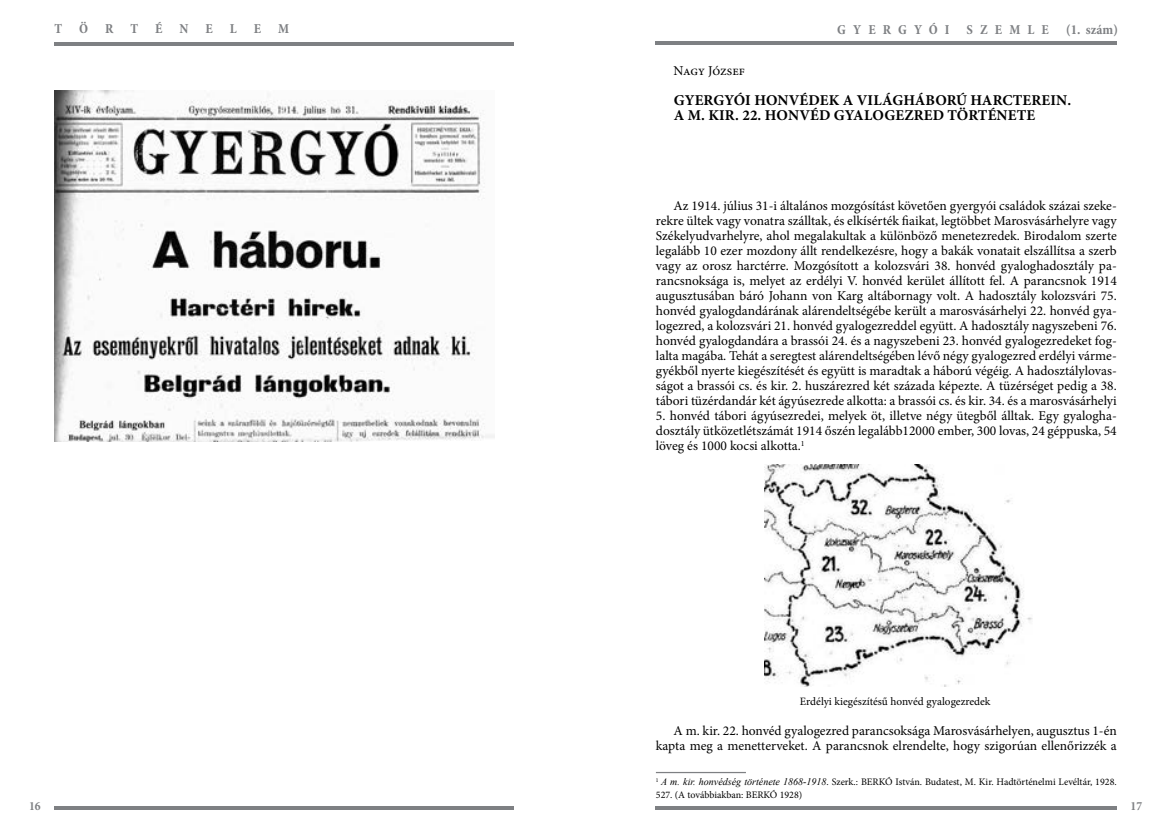
<style>
.page{position:relative;width:1170px;height:833px;background:#fff}
.page>*{position:absolute;margin:0;border:0;box-sizing:border-box;transform-origin:0 0}
.t1{font:700 15px "Minion Pro";letter-spacing:.01em;color:#000}
.t2{font:700 condensed 13.75px "Minion Pro";letter-spacing:.52em;color:#7e8083}
.t3{font:13.5px/15px "Minion Pro";color:#000;text-align:justify}
.t4{font:700 condensed 12.5px "Minion Pro";color:#7e8083}
.t5{font:11.25px "Minion Pro";color:#000}
.t6{font:10px/12.5px "Minion Pro";color:#000}
.s1{font-family:"Times New Roman";font-style:italic}
</style>
<div class="page">
<hr style="left:54px;top:806px;width:460px;height:4px;background:#7e8083">
<hr style="left:655px;top:806px;width:461px;height:3px;background:#7e8083">
<hr style="left:54px;top:42px;width:460px;height:3px;background:#7e8083">
<hr style="left:655px;top:42px;width:461px;height:3px;background:#7e8083">
<img style="left:55px;top:91px;width:440px;height:350px">
<hr style="left:656px;top:772px;width:90px;height:1px;background:#7e8083">
<img style="left:764px;top:464px;width:268px;height:222px">
<p class="t2" style="left:54px;top:19px;width:236px">T Ö R T É N E L E M</p>
<p class="t2" style="left:837px;top:20px;width:213px">GYERGYÓI SZEMLE</p>
<p class="t2" style="left:1066px;top:20px;width:53px">(1. szám)</p>
<p class="t3" style="left:673px;top:63px;width:73px">Nagy József</p>
<p class="t1" style="left:673px;top:90px;width:22px">GYERGY</p>
<p class="t1" style="left:733px;top:90px;width:290px">ÓI HONVÉDEK A VILÁGHÁBORÚ HARCTERE</p>
<p class="t1" style="left:1050px;top:90px;width:22px">IN.</p>
<p class="t1" style="left:673px;top:105px;width:171px">A M. KIR. 22. HONVÉD GYALOGEZRE</p>
<p class="t1" style="left:932px;top:105px;width:46px">D TÖRTÉ</p>
<p class="t1" style="left:996px;top:105px;width:22px">NETE</p>
<p class="t3" style="left:656px;top:198px;width:462px;text-indent:18px">Az 1914. július 31-i általános mozgósítást követően gyergyói családok százai szeke&shy;rekre ültek vagy vonatra szálltak, és elkísérték fiaikat, legtöbbet Marosvásárhelyre vagy Székelyudvarhelyre, ahol megalakultak a különböző menetezredek. Birodalom szerte legalább 10 ezer mozdony állt rendelkezésre, hogy a bakák vonatait elszállítsa a szerb vagy az orosz harctérre. Mozgósított a kolozsvári 38. honvéd gyaloghadosztály pa&shy;rancsnoksága is, melyet az erdélyi V. honvéd kerület állított fel. A parancsnok 1914 augusztusában báró Johann von Karg altábornagy volt. A hadosztály kolozsvári 75. honvéd gyalogdandárának alárendeltségébe került a marosvásárhelyi 22. honvéd gya&shy;logezred, a kolozsvári 21. honvéd gyalogezreddel együtt. A hadosztály nagyszebeni 76. honvéd gyalogdandára a brassói 24. és a nagyszebeni 23. honvéd gyalogezredeket fog&shy;lalta magába. Tehát a seregtest alárendeltségében lévő négy gyalogezred erdélyi várme&shy;gyékből nyerte kiegészítését és együtt is maradtak a háború végéig. A hadosztálylovas&shy;ságot a brassói cs. és kir. 2. huszárezred két százada képezte. A tüzérséget pedig a 38. tábori tüzérdandár két ágyúsezrede alkotta: a brassói cs. és kir. 34. és a marosvásárhelyi</p>
<p class="t3" style="left:656px;top:408px;width:462px">5. honvéd tábori ágyúsezredei, melyek öt, illetve négy ütegből álltak. Egy gyalogha&shy;dosztály ütközetlétszámát 1914 őszén legalább12000 ember, 300 lovas, 24 géppuska, 54 löveg és 1000 kocsi alkotta.<sup>1</sup></p>
<p class="t5" style="left:799px;top:694px;width:192px">Erdélyi kiegészítésű honvéd gyalogezredek</p>
<p class="t3" style="left:656px;top:723px;width:462px;text-align:right">A m. kir. 22. honvéd gyalogezred parancsoksága Marosvásárhelyen, augusztus 1-én kapta meg a menetterveket. A parancsnok elrendelte, hogy szigorúan ellenőrizzék a</p>
<p class="t6" style="left:655px;top:775px;width:462px"><sup>1</sup> <span class="s1">A m. kir. honvédség története 1868-1918</span>. Szerk.: BERKÓ István. Budatest, M. Kir. Hadtörténelmi Levéltár, 1928.<br>527. (A továbbiakban: BERKÓ 1928)</p>
<p class="t4" style="left:29px;top:797px;width:13px">16</p>
<p class="t4" style="left:1130px;top:797px;width:13px">17</p>
</div>
